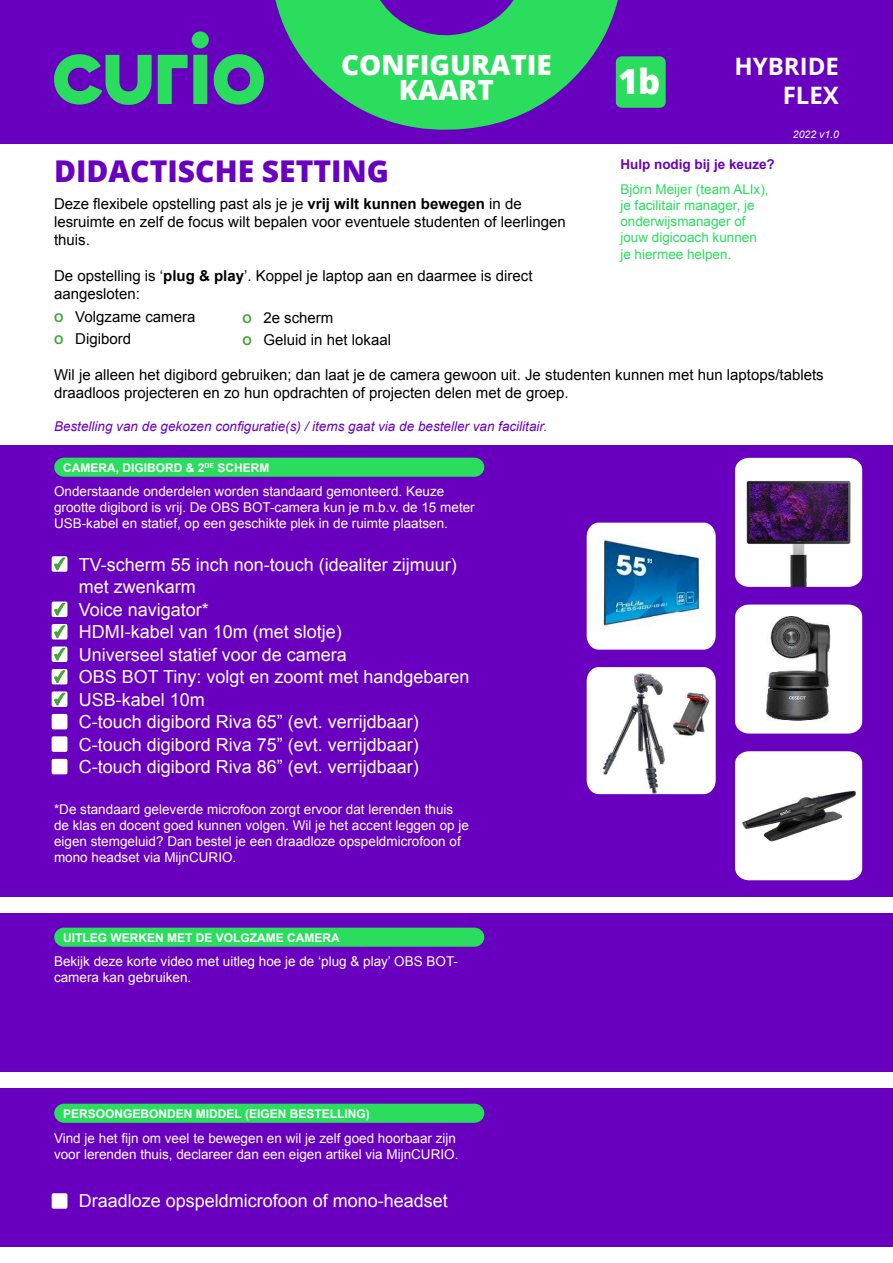
<style>
.page{position:relative;width:893px;height:1263px;background:#fff}
.page>*{position:absolute;margin:0;border:0;box-sizing:border-box;transform-origin:0 0}
.t1{font:800 34.5px "Open Sans";color:#fff}
.t2{font:800 30px "Open Sans";color:#6900c0}
.t3{font:800 27.9px/24.5px "Open Sans";color:#fff;text-align:center}
.t4{font:700 24px "Open Sans";color:#fff}
.t5{font:18px "Arial";color:#fff}
.t6{font:15px/18px "Arial";color:#000}
.t7{font:13.5px/16.2px "Arial";color:#fff}
.t8{font:13.5px/16.2px "Arial";color:#2add5d}
.t9{font:italic 13.5px "Arial";color:#6900c0}
.t10{font:700 13.5px "Arial";color:#6900c0}
.t11{font:700 12px "Arial";color:#fff}
.t12{font:italic 10.5px "Arial";color:#fff}
.s1{font-weight:700}
.s2{font-weight:700;font-size:12px;color:#3fa535}
.s3{font-family:"Fellix";font-weight:700;font-size:12px;color:#000}
</style>
<div class="page">
<div style="left:0;top:445px;width:893px;height:451px;background:#6900c0"></div>
<div style="left:0;top:913px;width:893px;height:159px;background:#6900c0"></div>
<div style="left:0;top:1088px;width:893px;height:159px;background:#6900c0"></div>
<div style="left:54px;top:1104px;width:430px;height:19px;background:#2add5d;border-radius:10px"></div>
<div style="left:0;top:0;width:893px;height:143px;background:#6900c0"></div>
<svg style="left:275px;top:0;width:345px;height:130px;fill:#2add5d"></svg>
<div style="left:54px;top:458px;width:430px;height:19px;background:#2add5d;border-radius:10px"></div>
<div style="left:54px;top:928px;width:430px;height:19px;background:#2add5d;border-radius:10px"></div>
<svg style="left:213px;top:54px;width:51px;height:51px"></svg>
<svg style="left:54px;top:54px;width:98px;height:51px"></svg>
<svg style="left:158px;top:55px;width:49px;height:49px"></svg>
<div style="left:192px;top:31px;width:17px;height:17px;background:#2add5d;border-radius:50%"></div>
<div style="left:616px;top:56px;width:50px;height:52px;background:#2add5d;border-radius:6px"></div>
<svg style="left:586px;top:457px;width:277px;height:424px"></svg>
<div style="left:52px;top:1193px;width:15px;height:16px;background:#fff;border-radius:2px"></div>
<svg style="left:52px;top:556px;width:15px;height:16px"></svg>
<svg style="left:53px;top:556px;width:14px;height:14px"></svg>
<svg style="left:52px;top:601px;width:15px;height:16px"></svg>
<svg style="left:53px;top:602px;width:14px;height:13px"></svg>
<div style="left:52px;top:624px;width:15px;height:15px;background:#fff;border-radius:2px"></div>
<svg style="left:53px;top:624px;width:14px;height:14px"></svg>
<div style="left:52px;top:714px;width:15px;height:15px;background:#fff;border-radius:2px"></div>
<div style="left:52px;top:736px;width:15px;height:16px;background:#fff;border-radius:2px"></div>
<div style="left:52px;top:759px;width:15px;height:15px;background:#fff;border-radius:2px"></div>
<svg style="left:52px;top:646px;width:15px;height:16px"></svg>
<svg style="left:53px;top:647px;width:14px;height:13px"></svg>
<div style="left:52px;top:669px;width:15px;height:15px;background:#fff;border-radius:2px"></div>
<svg style="left:53px;top:669px;width:14px;height:14px"></svg>
<svg style="left:52px;top:691px;width:15px;height:16px"></svg>
<svg style="left:53px;top:692px;width:14px;height:13px"></svg>
<h3 class="t3" style="left:341px;top:51px;width:212px">CONFIGURATIE<br>KAART</h3>
<h1 class="t1" style="left:618px;top:55px;width:44px">1b</h1>
<h3 class="t4" style="left:734px;top:49px;width:106px">HYBRIDE</h3>
<h3 class="t4" style="left:783px;top:78px;width:58px">FLEX</h3>
<p class="t12" style="left:793px;top:127px;width:48px">2022 v1.0</p>
<p class="t10" style="left:620px;top:156px;width:156px">Hulp nodig bij je keuze?</p>
<p class="t8" style="left:620px;top:181px;width:150px">Björn Meijer (team ALIx), je facilitair manager, je onderwijsmanager of jouw digicoach kunnen je hiermee helpen.</p>
<h2 class="t2" style="left:54px;top:149px;width:336px">DIDACTISCHE SETTING</h2>
<p class="t6" style="left:54px;top:195px;width:513px">Deze flexibele opstelling past als je je <span class="s1">vrij wilt kunnen bewegen</span> in de lesruimte en zelf de focus wilt bepalen voor eventuele studenten of leerlingen thuis.</p>
<p class="t6" style="left:54px;top:267px;width:480px">De opstelling is ‘<span class="s1">plug &amp; play</span>’. Koppel je laptop aan en daarmee is direct aangesloten:</p>
<p class="t6" style="left:54px;top:306px;width:143px;line-height:22.5px"><span class="s2">O</span> Volgzame camera<br><span class="s2">O</span> Digibord</p>
<p class="t6" style="left:54px;top:366px;width:771px">Wil je alleen het digibord gebruiken; dan laat je de camera gewoon uit. Je studenten kunnen met hun laptops/tablets draadloos projecteren en zo hun opdrachten of projecten delen met de groep.</p>
<p class="t6" style="left:242px;top:306px;width:150px;line-height:22.5px"><span class="s2">O</span> 2e scherm<br><span class="s2">O</span> Geluid in het lokaal</p>
<p class="t9" style="left:54px;top:417px;width:495px">Bestelling van de gekozen configuratie(s) / items gaat via de besteller van facilitair.</p>
<p class="t11" style="left:63px;top:459px;width:208px">CAMERA, DIGIBORD &amp; 2<sup>DE</sup> SCHERM</p>
<p class="t7" style="left:54px;top:483px;width:422px">Onderstaande onderdelen worden standaard gemonteerd. Keuze grootte digibord is vrij. De OBS BOT-camera kun je m.b.v. de 15 meter<br>USB-kabel en statief, op een geschikte plek in de ruimte plaatsen.</p>
<h3 class="t5" style="left:58px;top:553px;width:401px"><span class="s3">O</span> TV-scherm 55 inch non-touch (idealiter zijmuur)</h3>
<h3 class="t5" style="left:79px;top:575px;width:119px">met zwenkarm</h3>
<h3 class="t5" style="left:58px;top:598px;width:153px"><span class="s3">O</span> Voice navigator*</h3>
<h3 class="t5" style="left:58px;top:620px;width:286px"><span class="s3">O</span> HDMI-kabel van 10m (met slotje)</h3>
<h3 class="t5" style="left:58px;top:643px;width:291px"><span class="s3">O</span> Universeel statief voor de camera</h3>
<h3 class="t5" style="left:58px;top:665px;width:413px"><span class="s3">O</span> OBS BOT Tiny: volgt en zoomt met handgebaren</h3>
<h3 class="t5" style="left:58px;top:688px;width:149px"><span class="s3">O</span> USB-kabel 10m</h3>
<h3 class="t5" style="left:58px;top:710px;width:363px"><span class="s3">O</span> C-touch digibord Riva 65” (evt. verrijdbaar)</h3>
<h3 class="t5" style="left:58px;top:733px;width:363px"><span class="s3">O</span> C-touch digibord Riva 75” (evt. verrijdbaar)</h3>
<h3 class="t5" style="left:58px;top:755px;width:363px"><span class="s3">O</span> C-touch digibord Riva 86” (evt. verrijdbaar)</h3>
<p class="t7" style="left:54px;top:801px;width:416px">*De standaard geleverde microfoon zorgt ervoor dat lerenden thuis de klas en docent goed kunnen volgen. Wil je het accent leggen op je eigen stemgeluid? Dan bestel je een draadloze opspeldmicrofoon of mono headset via MijnCURIO.</p>
<p class="t11" style="left:63px;top:929px;width:278px">UITLEG WERKEN MET DE VOLGZAME CAMERA</p>
<p class="t7" style="left:54px;top:953px;width:405px">Bekijk deze korte video met uitleg hoe je de ‘plug &amp; play’ OBS BOT&shy;camera kan gebruiken.</p>
<p class="t11" style="left:63px;top:1105px;width:308px">PERSOONGEBONDEN MIDDEL (EIGEN BESTELLING)</p>
<p class="t7" style="left:54px;top:1130px;width:406px">Vind je het fijn om veel te bewegen en wil je zelf goed hoorbaar zijn voor lerenden thuis, declareer dan een eigen artikel via MijnCURIO.</p>
<h3 class="t5" style="left:58px;top:1189px;width:392px"><span class="s3">O</span> Draadloze opspeldmicrofoon of mono-headset</h3>
</div>
